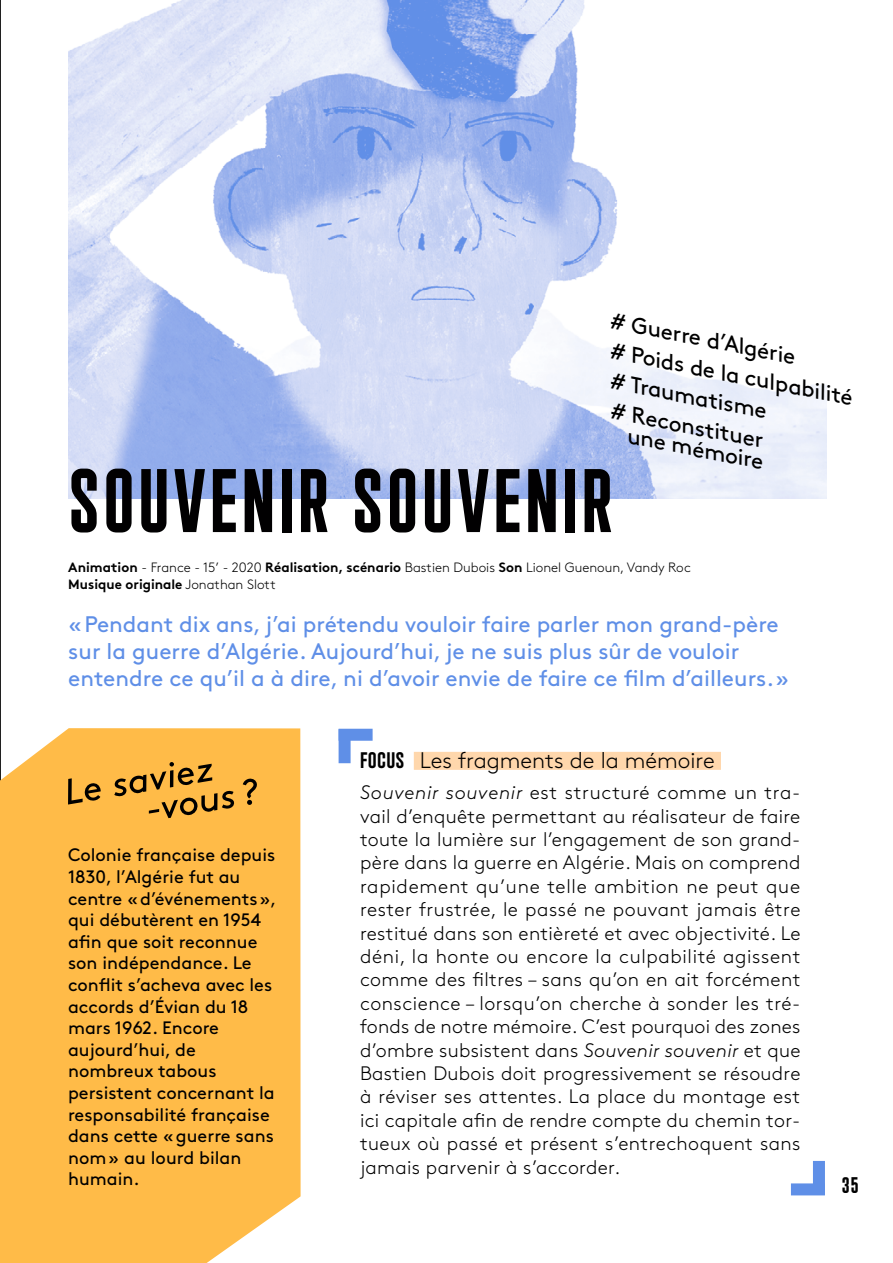
<style>
.page{position:relative;width:893px;height:1263px;background:#fff}
.page>*{position:absolute;margin:0;border:0;box-sizing:border-box;transform-origin:0 0}
.FICHE_-_titre{font:90px "Plaak 2 Griffon 42 Bold";letter-spacing:.04em;color:#010001}
.FICHE_-_chapô{font:22.5px/27px "Brown Std";color:#5f8fe7}
.FICHE_-_Mots_clés{font:22.5px/21px "Brown Std Reclin";color:#000;text-align:right}
.FICHE_-_Focus_-_titr{font:300 22.5px "Brown Std";color:#000}
.t1{font:22.5px "Plaak 2 Griffon 42 Bold";color:#000}
.FICHE_-_texte_couran{font:300 19.5px/23.4px "Brown Std";letter-spacing:.015em;color:#000;text-align:justify}
.FICHE_-_Le_saviez-vo{font:18px/21.6px "Brown Std";color:#000}
.FICHE_-_infos{font:300 13.5px/16.5px "Brown Std";color:#000}
.s1{font-weight:700}
.s2{font-family:"Plaak 3 Trial 43 Bold";font-weight:400}
.s3{font-style:italic}
</style>
<div class="page">
<hr style="left:0;top:0;width:1px;height:1263px;background:#000">
<div style="left:0;top:728px;width:301px;height:535px;background:#ffbb48"></div>
<div style="left:339px;top:729px;width:34px;height:12px;background:#5f8fe7"></div>
<div style="left:339px;top:729px;width:12px;height:34px;background:#5f8fe7"></div>
<div style="left:791px;top:1183px;width:34px;height:12px;background:#5f8fe7"></div>
<div style="left:813px;top:1161px;width:12px;height:34px;background:#5f8fe7"></div>
<img style="left:69px;top:0;width:757px;height:498px">
<div style="left:414px;top:752px;width:307px;height:18px;background:#ffd7ac"></div>
<svg style="left:68px;top:762px;width:190px;height:56px;background:#d69d3c"></svg>
<p class="FICHE_-_Mots_clés" style="left:613px;top:310px;width:189px;rotate:11deg"># Guerre d’Algérie</p>
<p class="FICHE_-_Mots_clés" style="left:613px;top:340px;width:248px;rotate:11deg"># Poids de la culpabilité</p>
<p class="FICHE_-_Mots_clés" style="left:613px;top:370px;width:160px;rotate:11deg"># Traumatisme</p>
<p class="FICHE_-_Mots_clés" style="left:613px;top:400px;width:160px;rotate:11deg"># Reconstituer une mémoire</p>
<p class="FICHE_-_titre" style="left:68px;top:458px;width:546px">SOUVENIR SOUVENIR</p>
<p class="FICHE_-_infos" style="left:68px;top:559px;width:624px"><span class="s1">Animation</span> - France - 15’ - 2020 <span class="s1">Réalisation, scénario</span> Bastien Dubois <span class="s1">Son</span> Lionel Guenoun, Vandy Roc<br><span class="s1">Musique originale</span> Jonathan Slott</p>
<p class="FICHE_-_chapô" style="left:68px;top:610px;width:722px">«Pendant dix ans, j’ai prétendu vouloir faire parler mon grand-père sur la guerre d’Algérie. Aujourd’hui, je ne suis plus sûr de vouloir entendre ce qu’il a à dire, ni d’avoir envie de faire ce film d’ailleurs.»</p>
<p class="FICHE_-_Le_saviez-vo" style="left:68px;top:844px;width:210px">Colonie française depuis<br>1830, l’Algérie fut au centre «d’événements», qui débutèrent en 1954 afin que soit reconnue son indépendance. Le conflit s’acheva avec les accords d’Évian du 18 mars 1962. Encore aujourd’hui, de nombreux tabous persistent concernant la responsabilité française dans cette «guerre sans nom» au lourd bilan humain.</p>
<p class="FICHE_-_Focus_-_titr" style="left:360px;top:748px;width:356px"><span class="s2">FOCUS</span> Les fragments de la mémoire</p>
<p class="FICHE_-_texte_couran" style="left:360px;top:781px;width:442px"><span class="s3">Souvenir souvenir</span> est structuré comme un tra&shy;vail d’enquête permettant au réalisateur de faire toute la lumière sur l’engagement de son grand&shy;père dans la guerre en Algérie. Mais on comprend rapidement qu’une telle ambition ne peut que rester frustrée, le passé ne pouvant jamais être restitué dans son entièreté et avec objectivité. Le déni, la honte ou encore la culpabilité agissent comme des filtres – sans qu’on en ait forcément conscience – lorsqu’on cherche à sonder les tré&shy;fonds de notre mémoire. C’est pourquoi des zones d’ombre subsistent dans <span class="s3">Souvenir souvenir</span> et que Bastien Dubois doit progressivement se résoudre à réviser ses attentes. La place du montage est ici capitale afin de rendre compte du chemin tor&shy;tueux où passé et présent s’entrechoquent sans jamais parvenir à s’accorder.</p>
<p class="t1" style="left:842px;top:1174px;width:18px">35</p>
</div>
